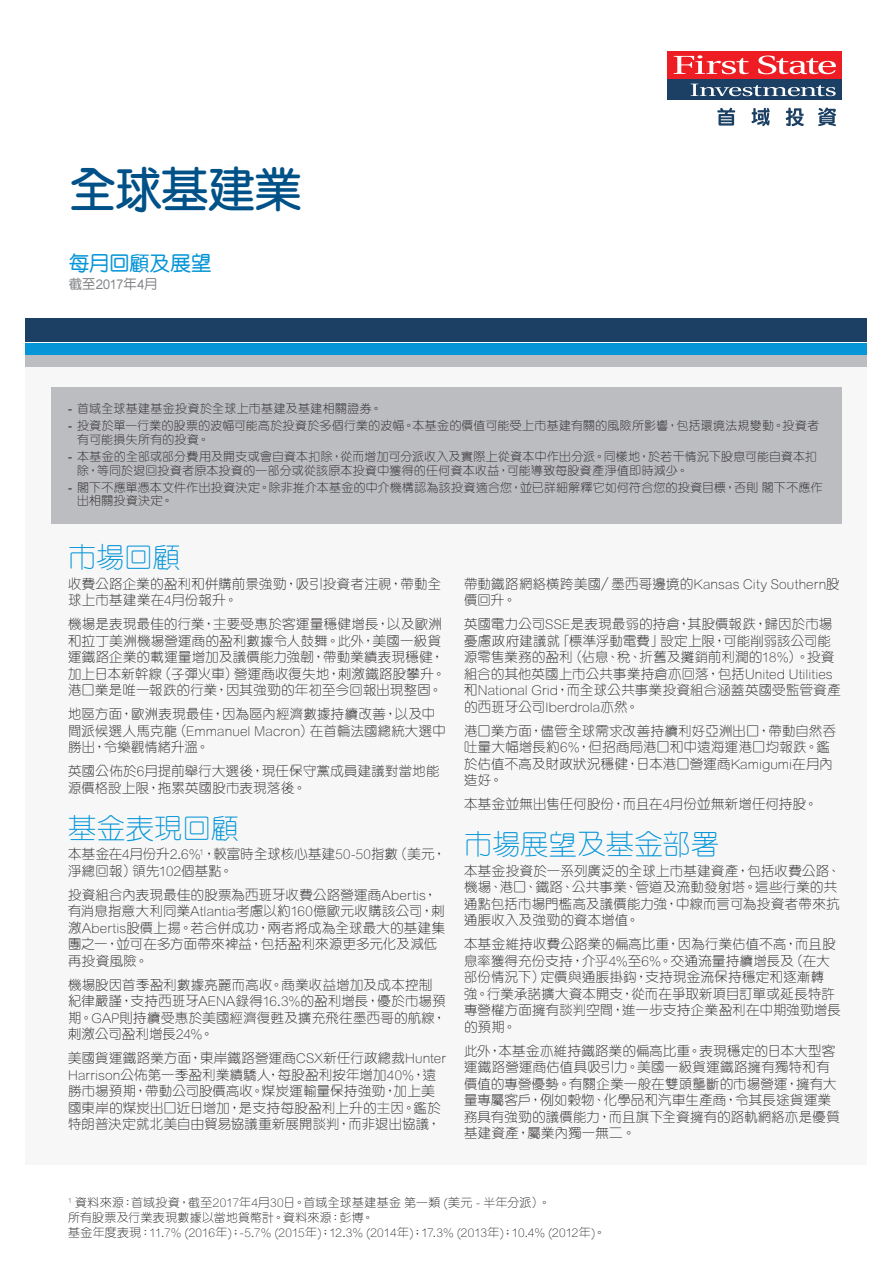
<style>
.page{position:relative;width:893px;height:1263px;background:#fff}
.page>*{position:absolute;margin:0;border:0;box-sizing:border-box;transform-origin:0 0}
._00_Cover_heading_1{font:600 49.5px "M Yuen HK";letter-spacing:-.065em;color:#005187}
._2_Subheading_2{font:300 28.5px "M Yuen HK";letter-spacing:-.01em;color:#0696d7}
._00_Cover_heading_1-2{font:500 21px "M Yuen HK";letter-spacing:-.035em;color:#0696d7}
.body_txt{font:300 13.5px/16.5px "M Yuen HK";letter-spacing:.01em;color:#231f20}
._00_Cover_heading_1-3{font:500 13.5px "M Yuen HK";letter-spacing:-.025em;color:#808285}
._10_Table_text_____1{font:300 12px/13.5px "M Yuen HK";letter-spacing:.015em;color:#231f20}
.s1{font-family:"Arial";font-weight:400}
</style>
<div class="page">
<div style="left:26px;top:350px;width:841px;height:814px;background:#f7f7f8"></div>
<div style="left:26px;top:343px;width:841px;height:12px;background:#0696d7"></div>
<div style="left:26px;top:356px;width:841px;height:11px;background:#bcbdc0"></div>
<div style="left:26px;top:319px;width:841px;height:23px;background:#1b4064"></div>
<div style="left:668px;top:51px;width:174px;height:27px;background:#ee1d23"></div>
<svg style="left:674px;top:55px;width:75px;height:19px"></svg>
<svg style="left:758px;top:56px;width:78px;height:18px"></svg>
<div style="left:668px;top:80px;width:174px;height:20px;background:#1b4064"></div>
<svg style="left:691px;top:84px;width:145px;height:12px"></svg>
<svg style="left:717px;top:108px;width:18px;height:18px"></svg>
<svg style="left:751px;top:108px;width:19px;height:18px"></svg>
<svg style="left:786px;top:107px;width:18px;height:19px"></svg>
<svg style="left:818px;top:107px;width:18px;height:19px"></svg>
<div style="left:51px;top:387px;width:791px;height:137px;background:#bcbdc0"></div>
<p class="_00_Cover_heading_1" style="left:68px;top:165px;width:236px">全球基建業</p>
<p class="_00_Cover_heading_1-2" style="left:69px;top:253px;width:145px">每月回顧及展望</p>
<p class="_00_Cover_heading_1-3" style="left:69px;top:277px;width:90px">截至2017年4月</p>
<p class="_10_Table_text_____1" style="left:68px;top:401px;width:316px"><span class="s1">-</span> 首域全球基建基金投資於全球上市基建及基建相關證券。</p>
<p class="_10_Table_text_____1" style="left:77px;top:419px;width:744px;text-indent:-9px"><span class="s1">-</span> 投資於單一行業的股票的波幅可能高於投資於多個行業的波幅。本基金的價值可能受上市基建有關的風險所影響，包括環境法規變動。投資者有可能損失所有的投資。</p>
<p class="_10_Table_text_____1" style="left:77px;top:449px;width:742px;text-indent:-9px"><span class="s1">-</span> 本基金的全部或部分費用及開支或會自資本扣除，從而增加可分派收入及實際上從資本中作出分派。同樣地，於若干情況下股息可能自資本扣除，等同於退回投資者原本投資的一部分或從該原本投資中獲得的任何資本收益，可能導致每股資產淨值即時減少。</p>
<p class="_10_Table_text_____1" style="left:77px;top:480px;width:747px;text-indent:-9px"><span class="s1">-</span> 閣下不應單憑本文件作出投資決定。除非推介本基金的中介機構認為該投資適合您，並已詳細解釋它如何符合您的投資目標，否則 閣下不應作出相關投資決定。</p>
<p class="_2_Subheading_2" style="left:68px;top:538px;width:115px">市場回顧</p>
<p class="body_txt" style="left:68px;top:575px;width:375px">收費公路企業的盈利和併購前景強勁，吸引投資者注視，帶動全球上市基建業在4月份報升。</p>
<p class="body_txt" style="left:68px;top:615px;width:379px">機場是表現最佳的行業，主要受惠於客運量穩健增長，以及歐洲和拉丁美洲機場營運商的盈利數據令人鼓舞。此外，美國一級貨運鐵路企業的載運量增加及議價能力強韌，帶動業績表現穩健，加上日本新幹線（子彈火車）營運商收復失地，刺激鐵路股攀升。港口業是唯一報跌的行業，因其強勁的年初至今回報出現整固。</p>
<p class="body_txt" style="left:68px;top:705px;width:379px">地區方面，歐洲表現最佳，因為區內經濟數據持續改善，以及中間派候選人馬克龍（Emmanuel Macron）在首輪法國總統大選中勝出，令樂觀情緒升溫。</p>
<p class="body_txt" style="left:68px;top:762px;width:373px">英國公佈於6月提前舉行大選後，現任保守黨成員建議對當地能源價格設上限，拖累英國股市表現落後。</p>
<p class="_2_Subheading_2" style="left:68px;top:809px;width:173px">基金表現回顧</p>
<p class="body_txt" style="left:68px;top:845px;width:379px">本基金在4月份升2.6%<sup>1</sup>，較富時全球核心基建50-50指數（美元，淨總回報）領先102個基點。</p>
<p class="body_txt" style="left:68px;top:886px;width:379px">投資組合內表現最佳的股票為西班牙收費公路營運商Abertis，有消息指意大利同業Atlantia考慮以約160億歐元收購該公司，刺激Abertis股價上揚。若合併成功，兩者將成為全球最大的基建集團之一，並可在多方面帶來裨益，包括盈利來源更多元化及減低再投資風險。</p>
<p class="body_txt" style="left:68px;top:976px;width:379px">機場股因首季盈利數據亮麗而高收。商業收益增加及成本控制紀律嚴謹，支持西班牙AENA錄得16.3%的盈利增長，優於市場預期。GAP則持續受惠於美國經濟復甦及擴充飛往墨西哥的航線，刺激公司盈利增長24%。</p>
<p class="body_txt" style="left:68px;top:1049px;width:379px">美國貨運鐵路業方面，東岸鐵路營運商CSX新任行政總裁Hunter Harrison公佈第一季盈利業績驕人，每股盈利按年增加40%，遠勝市場預期，帶動公司股價高收。煤炭運輸量保持強勁，加上美國東岸的煤炭出口近日增加，是支持每股盈利上升的主因。鑑於特朗普決定就北美自由貿易協議重新展開談判，而非退出協議，</p>
<p class="body_txt" style="left:464px;top:575px;width:377px">帶動鐵路網絡橫跨美國／墨西哥邊境的Kansas City Southern股價回升。</p>
<p class="body_txt" style="left:464px;top:615px;width:378px">英國電力公司SSE是表現最弱的持倉，其股價報跌，歸因於市場憂慮政府建議就「標準浮動電費」設定上限，可能削弱該公司能源零售業務的盈利（佔息、稅、折舊及攤銷前利潤的18%）。投資組合的其他英國上市公共事業持倉亦回落，包括United Utilities和National Grid，而全球公共事業投資組合涵蓋英國受監管資產的西班牙公司Iberdrola亦然。</p>
<p class="body_txt" style="left:464px;top:722px;width:374px">港口業方面，儘管全球需求改善持續利好亞洲出口，帶動自然吞吐量大幅增長約6%，但招商局港口和中遠海運港口均報跌。鑑於估值不高及財政狀況穩健，日本港口營運商Kamigumi在月內造好。</p>
<p class="body_txt" style="left:464px;top:795px;width:355px">本基金並無出售任何股份，而且在4月份並無新增任何持股。</p>
<p class="_2_Subheading_2" style="left:464px;top:825px;width:257px">市場展望及基金部署</p>
<p class="body_txt" style="left:464px;top:862px;width:378px">本基金投資於一系列廣泛的全球上市基建資產，包括收費公路、機場、港口、鐵路、公共事業、管道及流動發射塔。這些行業的共通點包括市場門檻高及議價能力強，中線而言可為投資者帶來抗通脹收入及強勁的資本增值。</p>
<p class="body_txt" style="left:464px;top:935px;width:379px">本基金維持收費公路業的偏高比重，因為行業估值不高，而且股息率獲得充份支持，介乎4%至6%。交通流量持續增長及（在大部份情況下）定價與通脹掛鈎，支持現金流保持穩定和逐漸轉強。行業承諾擴大資本開支，從而在爭取新項目訂單或延長特許專營權方面擁有談判空間，進一步支持企業盈利在中期強勁增長的預期。</p>
<p class="body_txt" style="left:464px;top:1042px;width:377px">此外，本基金亦維持鐵路業的偏高比重。表現穩定的日本大型客運鐵路營運商估值具吸引力。美國一級貨運鐵路擁有獨特和有價值的專營優勢。有關企業一般在雙頭壟斷的市場營運，擁有大量專屬客戶，例如穀物、化學品和汽車生產商，令其長途貨運業務具有強勁的議價能力，而且旗下全資擁有的路軌網絡亦是優質基建資產，屬業內獨一無二 。</p>
<p class="_10_Table_text_____1" style="left:68px;top:1195px;width:484px"><sup>1</sup> 資料來源：首域投資，截至2017年4月30日。首域全球基建基金 第一類 (美元 - 半年分派）。</p>
<p class="_10_Table_text_____1" style="left:68px;top:1210px;width:307px">所有股票及行業表現數據以當地貨幣計。資料來源：彭博。</p>
<p class="_10_Table_text_____1" style="left:68px;top:1225px;width:539px">基金年度表現：11.7% (2016年)；-5.7% (2015年)；12.3% (2014年)；17.3% (2013年)；10.4% (2012年)。</p>
</div>
